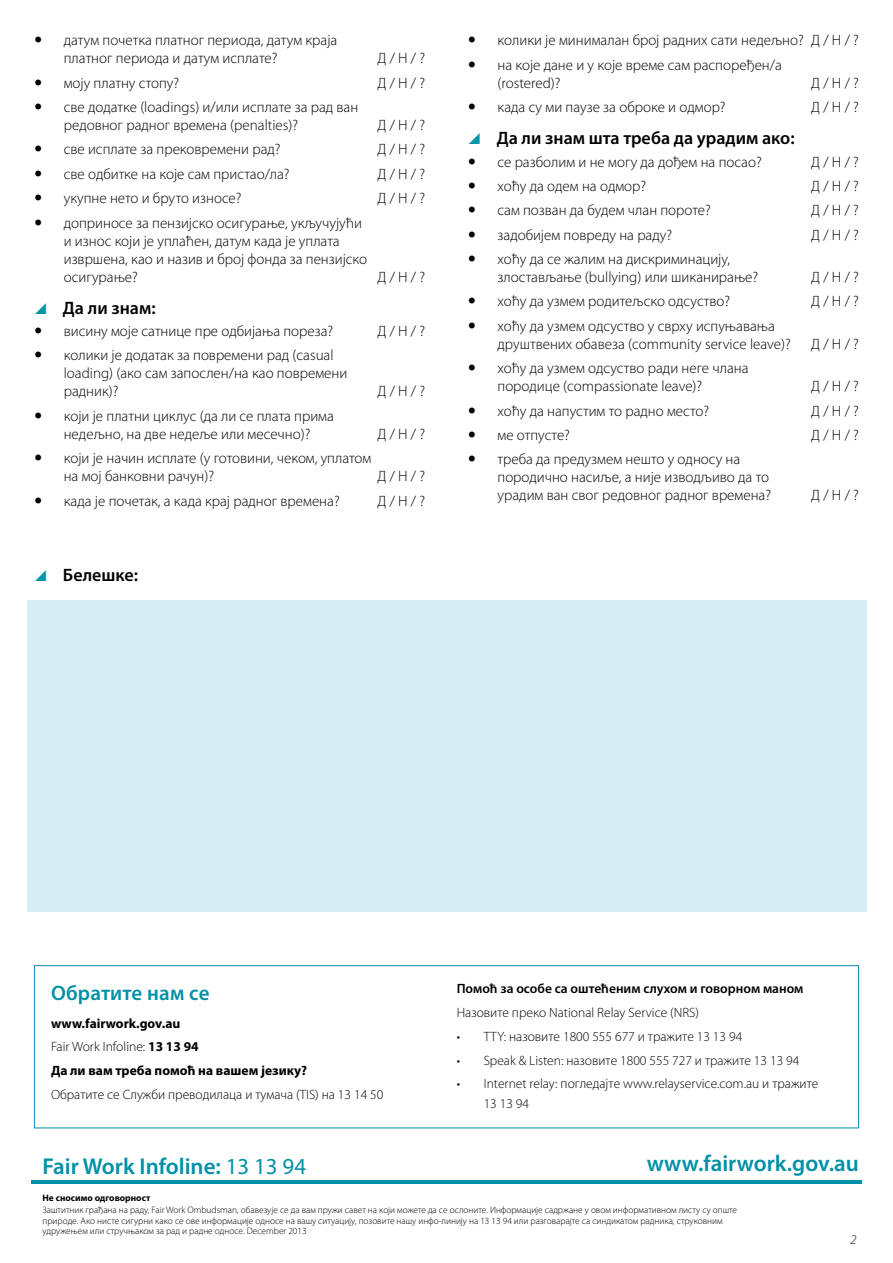
<style>
.page{position:relative;width:893px;height:1263px;background:#fff}
.page>*{position:absolute;margin:0;border:0;box-sizing:border-box;transform-origin:0 0}
.t1{font:600 22.95px "Myriad Pro";color:#0091a7}
.FW_H2{font:600 21px "Myriad Pro";letter-spacing:.01em;color:#0091a7}
.FW_Body{font:600 18px "Myriad Pro";color:#000}
.t2{font:300 15px/18px "Myriad Pro";color:#000}
.FW_Body-2{font:300 13.5px/19.5px "Myriad Pro";color:#000}
.FW_Body-3{font:700 13.5px "Myriad Pro";color:#000}
.FW_Body-4{font:600 13.5px "Myriad Pro";color:#000}
.t3{font:italic 13.5px "Myriad Pro";color:#706f6f}
.FW_Body-5{font:300 9.3px/12.6px "Myriad Pro";color:#000}
.s1{font-weight:700}
.s2{font-weight:400}
</style>
<div class="page">
<div style="left:34px;top:965px;width:825px;height:163px;border:1px solid #0091a7"></div>
<div style="left:27px;top:600px;width:839px;height:312px;background:#d7edf5"></div>
<hr style="left:31px;top:1180px;width:830px;height:3px;background:#0091a7">
<p class="t2" style="left:64px;top:31px;width:275px">датум почетка платног периодa, датум краја платног периода и датум исплате?</p>
<p class="t2" style="left:377px;top:49px;width:49px">Д / Н / ?</p>
<p class="t2" style="left:64px;top:74px;width:117px">моју платну стопу?</p>
<p class="t2" style="left:377px;top:74px;width:49px">Д / Н / ?</p>
<p class="t2" style="left:64px;top:98px;width:296px">све додатке (loadings) и/или исплате за рад ван редовног радног времена (penalties)?</p>
<p class="t2" style="left:377px;top:116px;width:49px">Д / Н / ?</p>
<p class="t2" style="left:64px;top:140px;width:218px">све исплате за прековремени рад?</p>
<p class="t2" style="left:377px;top:140px;width:49px">Д / Н / ?</p>
<p class="t2" style="left:64px;top:165px;width:227px">све одбитке на које сам пристао/ла?</p>
<p class="t2" style="left:377px;top:165px;width:49px">Д / Н / ?</p>
<p class="t2" style="left:64px;top:189px;width:179px">укупне нето и бруто износе?</p>
<p class="t2" style="left:377px;top:189px;width:49px">Д / Н / ?</p>
<p class="t2" style="left:64px;top:213px;width:305px">доприносе за пензијско осигурање, укључујући и износ који је уплаћен, датум када је уплата извршена, као и назив и број фонда за пензијско осигурање?</p>
<p class="t2" style="left:377px;top:267px;width:49px">Д / Н / ?</p>
<p class="FW_Body" style="left:63px;top:296px;width:94px">Да ли знам:</p>
<p class="t2" style="left:64px;top:322px;width:271px">висину моје сатнице пре одбијања пореза?</p>
<p class="t2" style="left:377px;top:322px;width:49px">Д / Н / ?</p>
<p class="t2" style="left:64px;top:346px;width:285px">колики је додатак за повремени рад (casual loading) (ако сам запослен/на као повремени радник)?</p>
<p class="t2" style="left:377px;top:382px;width:49px">Д / Н / ?</p>
<p class="t2" style="left:64px;top:407px;width:272px">који је платни циклус (да ли се плата прима недељно, на две недеље или месечно)?</p>
<p class="t2" style="left:377px;top:425px;width:49px">Д / Н / ?</p>
<p class="t2" style="left:64px;top:449px;width:309px">који је начин исплате (у готовини, чеком, уплатом на мој банковни рачун)?</p>
<p class="t2" style="left:377px;top:467px;width:49px">Д / Н / ?</p>
<p class="t2" style="left:64px;top:491px;width:277px">када је почетак, а када крај радног времена?</p>
<p class="t2" style="left:377px;top:491px;width:49px">Д / Н / ?</p>
<p class="FW_Body" style="left:63px;top:563px;width:77px">Белешке:</p>
<p class="t2" style="left:497px;top:31px;width:363px">колики је минималан број радних сати недељно? Д / Н / ?</p>
<p class="t2" style="left:497px;top:56px;width:286px">на које дане и у које време сам распоређен/а (rostered)?</p>
<p class="t2" style="left:811px;top:74px;width:49px">Д / Н / ?</p>
<p class="t2" style="left:497px;top:98px;width:230px">када су ми паузе за оброке и одмор?</p>
<p class="t2" style="left:811px;top:98px;width:49px">Д / Н / ?</p>
<p class="FW_Body" style="left:497px;top:127px;width:299px">Да ли знам шта треба да урадим ако:</p>
<p class="t2" style="left:497px;top:152px;width:266px">се разболим и не могу да дођем на посао?</p>
<p class="t2" style="left:811px;top:152px;width:49px">Д / Н / ?</p>
<p class="t2" style="left:497px;top:177px;width:150px">хоћу да одем на одмор?</p>
<p class="t2" style="left:811px;top:177px;width:49px">Д / Н / ?</p>
<p class="t2" style="left:497px;top:201px;width:215px">сам позван да будем члан пороте?</p>
<p class="t2" style="left:811px;top:201px;width:49px">Д / Н / ?</p>
<p class="t2" style="left:497px;top:226px;width:176px">задобијем повреду на раду?</p>
<p class="t2" style="left:811px;top:226px;width:49px">Д / Н / ?</p>
<p class="t2" style="left:497px;top:250px;width:262px">хоћу да се жалим на дискриминацију, злостављање (bullying) или шиканирање?</p>
<p class="t2" style="left:811px;top:268px;width:49px">Д / Н / ?</p>
<p class="t2" style="left:497px;top:292px;width:234px">хоћу да узмем родитељско одсуство?</p>
<p class="t2" style="left:811px;top:292px;width:49px">Д / Н / ?</p>
<p class="t2" style="left:497px;top:317px;width:295px">хоћу да узмем одсуство у сврху испуњавања друштвених обавеза (community service leave)?</p>
<p class="t2" style="left:811px;top:335px;width:49px">Д / Н / ?</p>
<p class="t2" style="left:497px;top:359px;width:252px">хоћу да узмем одсуство ради неге члана породице (compassionate leave)?</p>
<p class="t2" style="left:811px;top:377px;width:49px">Д / Н / ?</p>
<p class="t2" style="left:497px;top:401px;width:213px">хоћу да напустим то радно место?</p>
<p class="t2" style="left:811px;top:401px;width:49px">Д / Н / ?</p>
<p class="t2" style="left:497px;top:426px;width:74px">ме отпусте?</p>
<p class="t2" style="left:811px;top:426px;width:49px">Д / Н / ?</p>
<p class="t2" style="left:497px;top:450px;width:275px">треба да предузмем нешто у односу на породично насиље, а није изводљиво да то урадим ван свог редовног радног времена?</p>
<p class="t2" style="left:811px;top:486px;width:49px">Д / Н / ?</p>
<p class="FW_H2" style="left:51px;top:979px;width:160px">Обратите нам се</p>
<p class="FW_Body-3" style="left:51px;top:1014px;width:131px">www.fairwork.gov.au</p>
<p class="FW_Body-2" style="left:51px;top:1037px;width:149px">Fair Work Infoline: <span class="s1">13 13 94</span></p>
<p class="FW_Body-3" style="left:51px;top:1062px;width:258px">Да ли вам треба помоћ на вашем језику?</p>
<p class="FW_Body-2" style="left:51px;top:1084px;width:334px">Обратите се Служби преводилаца и тумача (TIS) на 13 14 50</p>
<p class="FW_Body-4" style="left:457px;top:980px;width:348px">Помоћ за особе са оштећеним слухом и говорном маном</p>
<p class="FW_Body-2" style="left:457px;top:1003px;width:244px">Назовите преко National Relay Service (NRS)</p>
<p class="FW_Body-2" style="left:457px;top:1026px;width:287px">• TTY: назовите 1800 555 677 и тражите 13 13 94</p>
<p class="FW_Body-2" style="left:457px;top:1050px;width:344px">• Speak &amp; Listen: назовите 1800 555 727 и тражите 13 13 94</p>
<p class="FW_Body-2" style="left:484px;top:1074px;width:336px;text-indent:-27px">• Internet relay: погледајте www.relayservice.com.au и тражите<br>13 13 94</p>
<h1 class="t1" style="left:43px;top:1151px;width:265px">Fair Work Infoline: <span class="s2">13 13 94</span></h1>
<h1 class="t1" style="left:647px;top:1149px;width:214px">www.fairwork.gov.au</h1>
<p class="FW_Body-5" style="left:43px;top:1191px;width:696px"><span class="s1">Не сносимо одговорност<br></span>Заштитник грађана на раду, Fair Work Ombudsman, обавезује се да вам пружи савет на који можете да се ослоните. Информације садржане у овом информативном листу су опште</p>
<p class="FW_Body-5" style="left:43px;top:1215px;width:682px;line-height:10.5px">природе. Ако нисте сигурни како се ове информације односе на вашу ситуацију, позовите нашу инфо-линију на 13 13 94 или разговарајте са синдикатом радника, струковним удружењем или стручњаком за рад и радне односе. December 2013</p>
<p class="t3" style="left:850px;top:1231px;width:8px">2</p>
</div>
